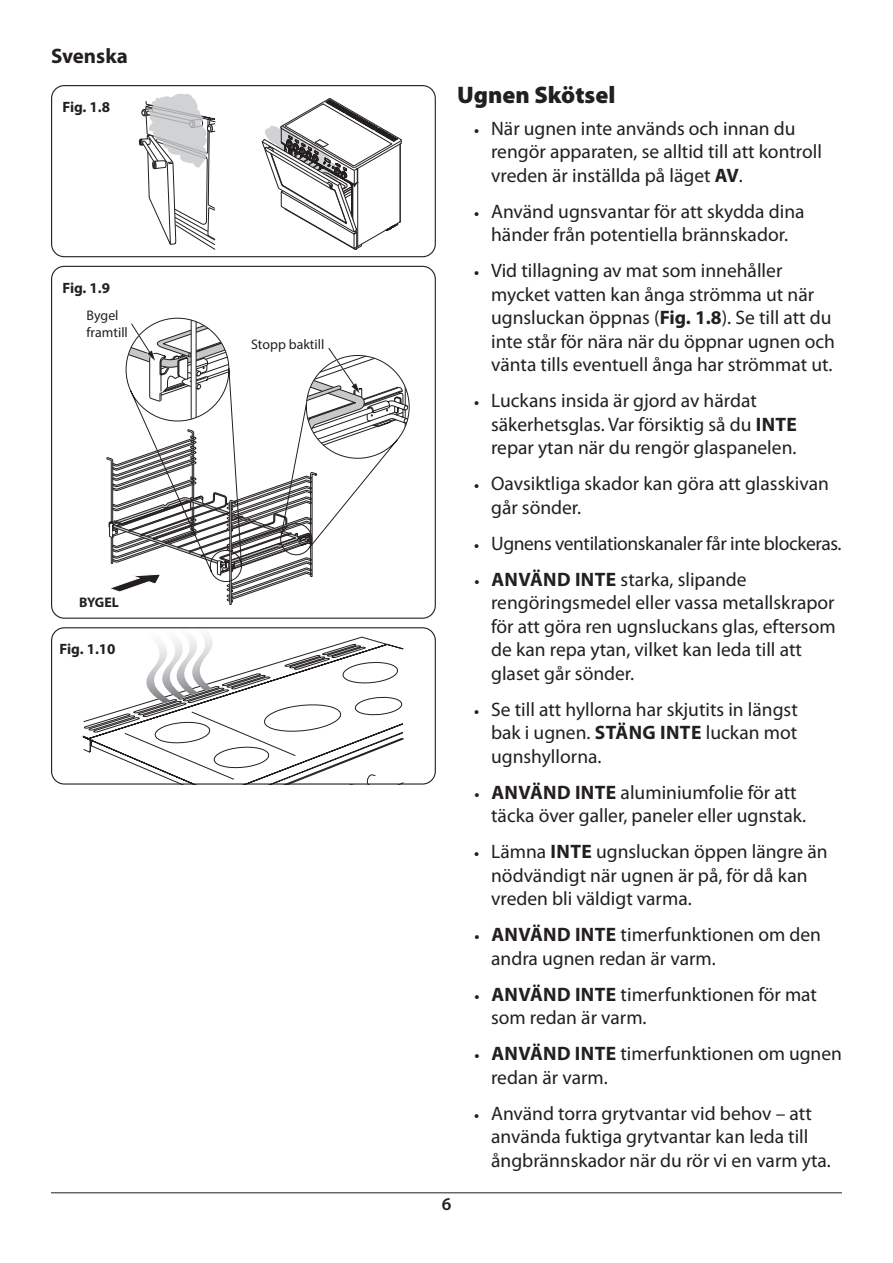
<style>
.page{position:relative;width:893px;height:1263px;background:#fff}
.page>*{position:absolute;margin:0;border:0;box-sizing:border-box;transform-origin:0 0}
.Heading_2{font:900 24px "Myriad Pro";color:#231f20}
.t1{font:700 21px "Myriad Pro";color:#231f20}
.t2{font:19.5px/23.4px "Myriad Pro";color:#231f20}
.t3{font:19.5px "Myriad Pro";letter-spacing:-.02em;color:#231f20}
.t4{font:600 18px "Myriad Pro";color:#231f20}
.t5{font:700 15px "Myriad Pro";color:#231f20}
.t6{font:13.95px/16.6px "Myriad Pro";color:#231f20}
.t7{font:700 13.95px "Myriad Pro";letter-spacing:-.015em;color:#231f20}
.s1{font-weight:700;font-size:15px}
.s2{font-weight:700}
</style>
<div class="page">
<hr style="left:51px;top:1192px;width:791px;height:1px;background:#231f20">
<svg style="left:107px;top:318px;width:302px;height:287px"></svg>
<div style="left:51px;top:266px;width:385px;height:353px;border:1px solid #231f20;border-radius:13px"></div>
<svg style="left:83px;top:636px;width:321px;height:146px"></svg>
<svg style="left:143px;top:635px;width:72px;height:68px"></svg>
<div style="left:51px;top:627px;width:385px;height:157px;border:1px solid #231f20;border-radius:13px"></div>
<div style="left:60px;top:636px;width:59px;height:26px;background:#fff"></div>
<svg style="left:139px;top:93px;width:77px;height:157px"></svg>
<div style="left:51px;top:85px;width:385px;height:172px;border:1px solid #231f20;border-radius:13px"></div>
<svg style="left:262px;top:98px;width:140px;height:152px"></svg>
<p class="t1" style="left:51px;top:42px;width:78px">Svenska</p>
<p class="t5" style="left:62px;top:97px;width:49px">Fig. 1.8</p>
<p class="t5" style="left:62px;top:278px;width:49px">Fig. 1.9</p>
<p class="t6" style="left:87px;top:307px;width:43px">Bygel framtill</p>
<p class="t7" style="left:79px;top:593px;width:41px">BYGEL</p>
<p class="t5" style="left:60px;top:639px;width:58px">Fig. 1.10</p>
<p class="t6" style="left:251px;top:336px;width:75px">Stopp baktill</p>
<p class="Heading_2" style="left:457px;top:81px;width:160px">Ugnen Skötsel</p>
<p class="t2" style="left:491px;top:116px;width:332px;text-indent:-17px"><span class="s1">•</span> När ugnen inte används och innan du rengör apparaten, se alltid till att kontroll vreden är inställda på läget <span class="s2">AV</span>.</p>
<p class="t2" style="left:474px;top:199px;width:332px;text-align:center"><span class="s1">•</span> Använd ugnsvantar för att skydda dina händer från potentiella brännskador.</p>
<p class="t2" style="left:491px;top:259px;width:345px;text-indent:-17px"><span class="s1">•</span> Vid tillagning av mat som innehåller mycket vatten kan ånga strömma ut när ugnsluckan öppnas (<span class="s2">Fig. 1.8</span>). Se till att du inte står för nära när du öppnar ugnen och vänta tills eventuell ånga har strömmat ut.</p>
<p class="t2" style="left:491px;top:389px;width:307px;text-indent:-17px"><span class="s1">•</span> Luckans insida är gjord av härdat säkerhetsglas. Var försiktig så du <span class="s2">INTE </span>repar ytan när du rengör glaspanelen.</p>
<p class="t2" style="left:491px;top:472px;width:339px;text-indent:-17px"><span class="s1">•</span> Oavsiktliga skador kan göra att glasskivan går sönder.</p>
<p class="t3" style="left:474px;top:531px;width:369px"><span class="s1">•</span> Ugnens ventilationskanaler får inte blockeras.</p>
<p class="t2" style="left:491px;top:567px;width:346px;text-indent:-17px"><span class="s1">•</span> <span class="s2">ANVÄND INTE</span> starka, slipande rengöringsmedel eller vassa metallskrapor för att göra ren ugnsluckans glas, eftersom de kan repa ytan, vilket kan leda till att glaset går sönder.</p>
<p class="t2" style="left:491px;top:697px;width:308px;text-align:justify;text-indent:-17px"><span class="s1">•</span> Se till att hyllorna har skjutits in längst bak i ugnen. <span class="s2">STÄNG INTE</span> luckan mot ugnshyllorna.</p>
<p class="t2" style="left:491px;top:780px;width:317px;text-indent:-17px"><span class="s1">•</span> <span class="s2">ANVÄND INTE</span> aluminiumfolie för att täcka över galler, paneler eller ugnstak.</p>
<p class="t2" style="left:491px;top:840px;width:338px;text-indent:-17px"><span class="s1">•</span> Lämna <span class="s2">INTE</span> ugnsluckan öppen längre än nödvändigt när ugnen är på, för då kan vreden bli väldigt varma.</p>
<p class="t2" style="left:491px;top:923px;width:331px;text-indent:-17px"><span class="s1">•</span> <span class="s2">ANVÄND INTE</span> timerfunktionen om den andra ugnen redan är varm.</p>
<p class="t2" style="left:491px;top:982px;width:327px;text-indent:-17px"><span class="s1">•</span> <span class="s2">ANVÄND INTE</span> timerfunktionen för mat som redan är varm.</p>
<p class="t2" style="left:491px;top:1042px;width:352px;text-indent:-17px"><span class="s1">•</span> <span class="s2">ANVÄND INTE</span> timerfunktionen om ugnen redan är varm.</p>
<p class="t2" style="left:491px;top:1101px;width:341px;text-indent:-17px"><span class="s1">•</span> Använd torra grytvantar vid behov – att använda fuktiga grytvantar kan leda till ångbrännskador när du rör vi en varm yta.</p>
<p class="t4" style="left:442px;top:1193px;width:11px">6</p>
</div>
